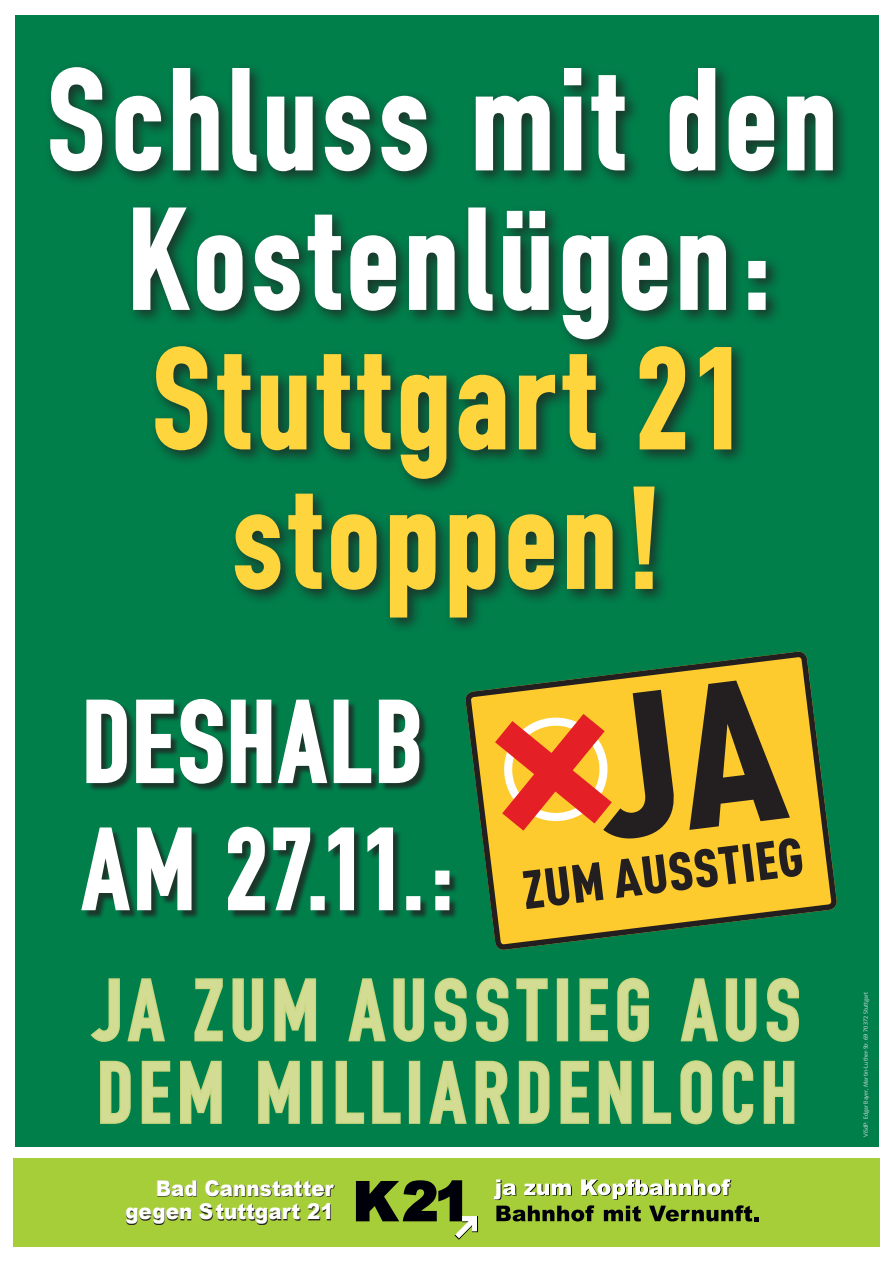
<style>
.page{position:relative;width:893px;height:1263px;background:#fff}
.page>*{position:absolute;margin:0;border:0;box-sizing:border-box;transform-origin:0 0}
.t1{font:139.5px/139.5px "DIN Engschrift";letter-spacing:.045em;color:#fff;text-align:center}
.t2{font:139.5px/139.5px "DIN Engschrift";letter-spacing:.055em;color:#ffd53e;text-align:center}
.t3{font:112.5px/127.5px "DIN Engschrift";letter-spacing:.03em;color:#fff}
.t4{font:84.75px/82.5px "DIN Engschrift";letter-spacing:.075em;color:#d2dd93}
.t5{font:900 21.67px/23.5px "Arial";color:#fff;text-align:right;scale:.92 1}
.Text{font:6px "Syntax";letter-spacing:.01em;color:#dcdddf;scale:.95 1}
</style>
<div class="page">
<div style="left:15px;top:15px;width:863px;height:1131px;background:#007f4b"></div>
<div style="left:13px;top:1158px;width:866px;height:89px;background:#a6ce39"></div>
<svg style="left:494px;top:1179px;width:265px;height:42px"></svg>
<svg style="left:356px;top:1180px;width:122px;height:60px"></svg>
<svg style="left:126px;top:1180px;width:208px;height:44px"></svg>
<div style="left:43px;top:60px;width:805px;height:573px;background:#231f20;opacity:.75"></div>
<svg style="left:49px;top:66px;width:55px;height:107px"></svg>
<svg style="left:114px;top:94px;width:49px;height:79px"></svg>
<svg style="left:171px;top:66px;width:49px;height:106px"></svg>
<svg style="left:231px;top:66px;width:27px;height:107px;background:#4a7d68"></svg>
<svg style="left:265px;top:95px;width:49px;height:78px;background:#51806c"></svg>
<svg style="left:323px;top:94px;width:49px;height:79px"></svg>
<svg style="left:380px;top:94px;width:48px;height:79px;background:#487f68"></svg>
<svg style="left:474px;top:94px;width:77px;height:78px;background:#4e7d6a"></svg>
<svg style="left:562px;top:66px;width:21px;height:106px;background:#598c77"></svg>
<svg style="left:590px;top:74px;width:36px;height:98px"></svg>
<svg style="left:667px;top:66px;width:50px;height:107px"></svg>
<svg style="left:727px;top:94px;width:49px;height:79px;background:#4b7c68"></svg>
<svg style="left:786px;top:94px;width:48px;height:78px;background:#52816d"></svg>
<svg style="left:132px;top:206px;width:112px;height:106px"></svg>
<svg style="left:253px;top:213px;width:89px;height:99px"></svg>
<svg style="left:348px;top:234px;width:49px;height:78px;background:#4c7c68"></svg>
<svg style="left:407px;top:234px;width:49px;height:77px;background:#52806d"></svg>
<svg style="left:467px;top:206px;width:27px;height:106px;background:#4b7d69"></svg>
<svg style="left:502px;top:209px;width:48px;height:103px;background:#51836e"></svg>
<svg style="left:561px;top:234px;width:49px;height:107px;background:#4e7c69"></svg>
<svg style="left:620px;top:234px;width:49px;height:78px;background:#4c7c68"></svg>
<svg style="left:679px;top:234px;width:48px;height:77px;background:#53816e"></svg>
<svg style="left:747px;top:259px;width:20px;height:52px"></svg>
<svg style="left:154px;top:345px;width:55px;height:107px"></svg>
<svg style="left:216px;top:353px;width:36px;height:98px"></svg>
<svg style="left:259px;top:374px;width:49px;height:78px;background:#517438"></svg>
<svg style="left:315px;top:353px;width:77px;height:98px"></svg>
<svg style="left:398px;top:373px;width:50px;height:107px;background:#4d7137"></svg>
<svg style="left:457px;top:373px;width:50px;height:79px;background:#4d7338"></svg>
<svg style="left:517px;top:353px;width:80px;height:98px"></svg>
<svg style="left:638px;top:345px;width:49px;height:106px"></svg>
<svg style="left:698px;top:345px;width:35px;height:106px"></svg>
<svg style="left:233px;top:492px;width:90px;height:99px"></svg>
<svg style="left:329px;top:513px;width:49px;height:78px;background:#497138"></svg>
<svg style="left:388px;top:513px;width:50px;height:106px;background:#457138"></svg>
<svg style="left:448px;top:513px;width:50px;height:106px;background:#457138"></svg>
<svg style="left:506px;top:513px;width:49px;height:78px;background:#4c7238"></svg>
<svg style="left:565px;top:513px;width:49px;height:77px;background:#527538"></svg>
<svg style="left:632px;top:485px;width:24px;height:105px"></svg>
<svg style="left:465px;top:651px;width:372px;height:299px"></svg>
<svg style="left:495px;top:680px;width:308px;height:229px;background:#c08e2e"></svg>
<div style="left:83px;top:700px;width:375px;height:220px;background:#231f20;opacity:.75"></div>
<svg style="left:85px;top:699px;width:336px;height:86px"></svg>
<svg style="left:81px;top:826px;width:112px;height:86px"></svg>
<svg style="left:227px;top:825px;width:84px;height:87px"></svg>
<div style="left:311px;top:896px;width:14px;height:14px;border:3px solid #fff"></div>
<svg style="left:327px;top:826px;width:28px;height:85px"></svg>
<svg style="left:366px;top:826px;width:28px;height:85px"></svg>
<div style="left:406px;top:896px;width:14px;height:14px;border:3px solid #fff"></div>
<svg style="left:434px;top:869px;width:17px;height:42px"></svg>
<svg style="left:90px;top:978px;width:75px;height:64px"></svg>
<svg style="left:194px;top:978px;width:29px;height:64px"></svg>
<svg style="left:232px;top:978px;width:32px;height:64px"></svg>
<svg style="left:274px;top:978px;width:43px;height:64px"></svg>
<svg style="left:348px;top:978px;width:77px;height:64px"></svg>
<svg style="left:434px;top:977px;width:33px;height:65px"></svg>
<svg style="left:476px;top:977px;width:72px;height:65px"></svg>
<div style="left:557px;top:978px;width:11px;height:63px;border:3px solid #cad780"></div>
<svg style="left:579px;top:978px;width:29px;height:64px"></svg>
<svg style="left:617px;top:977px;width:32px;height:65px"></svg>
<svg style="left:680px;top:978px;width:77px;height:64px"></svg>
<svg style="left:766px;top:977px;width:33px;height:65px"></svg>
<svg style="left:100px;top:1060px;width:31px;height:64px"></svg>
<svg style="left:141px;top:1060px;width:30px;height:64px"></svg>
<svg style="left:180px;top:1060px;width:42px;height:64px"></svg>
<svg style="left:258px;top:1060px;width:42px;height:64px"></svg>
<div style="left:311px;top:1061px;width:12px;height:63px;border:3px solid #cad780"></div>
<svg style="left:335px;top:1060px;width:30px;height:64px"></svg>
<svg style="left:372px;top:1060px;width:29px;height:64px"></svg>
<div style="left:409px;top:1061px;width:11px;height:63px;border:3px solid #cad780"></div>
<svg style="left:429px;top:1060px;width:38px;height:64px"></svg>
<svg style="left:475px;top:1060px;width:75px;height:64px"></svg>
<svg style="left:560px;top:1060px;width:29px;height:64px"></svg>
<svg style="left:598px;top:1060px;width:34px;height:64px"></svg>
<svg style="left:642px;top:1060px;width:30px;height:64px"></svg>
<svg style="left:680px;top:1060px;width:33px;height:65px"></svg>
<svg style="left:722px;top:1060px;width:32px;height:65px"></svg>
<svg style="left:763px;top:1060px;width:32px;height:64px"></svg>
<p class="t1" style="left:48px;top:49px;width:791px">Schluss mit den<br>Kostenlügen:</p>
<p class="t2" style="left:153px;top:328px;width:594px">Stuttgart 21 stoppen!</p>
<p class="t3" style="left:83px;top:677px;width:372px">DESHALB<br>AM 27.11.:</p>
<p class="t4" style="left:94px;top:968px;width:707px">JA ZUM AUSSTIEG AUS<br>DEM MILLIARDENLOCH</p>
<p class="t5" style="left:125px;top:1176px;width:228px">Bad Cannstatter gegen Stuttgart 21</p>
<p class="Text" style="left:862px;top:1137px;width:155px;rotate:-90deg">ViSdP: Edgar Bayer, Martin-Luther-Str. 69 70372 Stuttgart</p>
</div>
